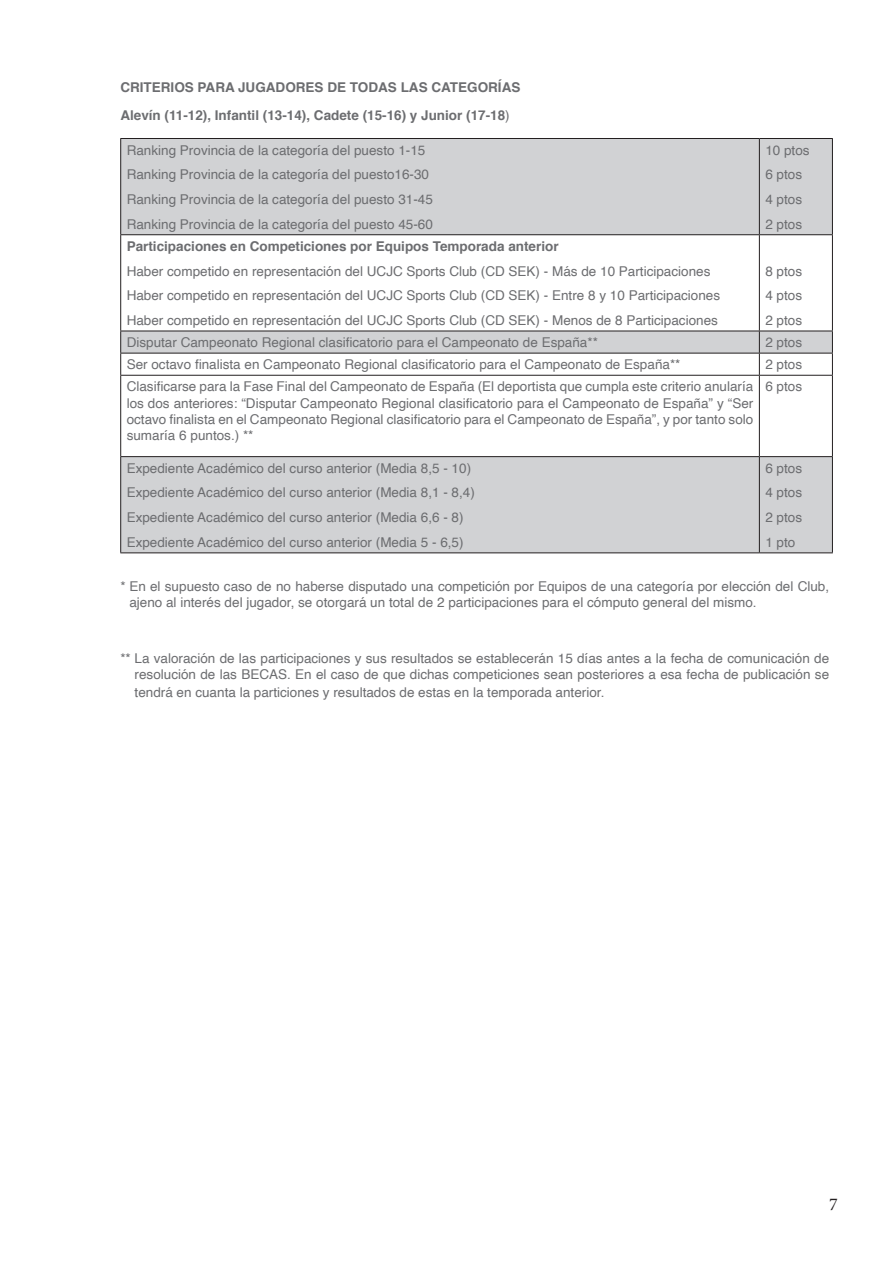
<style>
.page{position:relative;width:893px;height:1263px;background:#fff}
.page>*{position:absolute;margin:0;border:0;box-sizing:border-box;transform-origin:0 0}
.t1{font:18px "Minion Pro";color:#231f20}
.t2{font:13.5px/24.8px "Helvetica";color:#6c6d70}
.t3{font:700 13.5px/28.2px "Helvetica";color:#6c6d70}
.s1{font-weight:400}
</style>
<div class="page">
<svg style="left:121px;top:139px;width:711px;height:413px;fill:#d1d2d4"></svg>
<hr style="left:120px;top:138px;width:639px;height:1px;background:#231f20">
<hr style="left:120px;top:139px;width:1px;height:95px;background:#231f20">
<hr style="left:759px;top:138px;width:74px;height:1px;background:#231f20">
<hr style="left:759px;top:139px;width:1px;height:95px;background:#231f20">
<hr style="left:832px;top:139px;width:1px;height:95px;background:#231f20">
<hr style="left:120px;top:234px;width:639px;height:1px;background:#231f20">
<hr style="left:120px;top:235px;width:1px;height:96px;background:#231f20">
<hr style="left:759px;top:234px;width:74px;height:1px;background:#231f20">
<hr style="left:759px;top:235px;width:1px;height:96px;background:#231f20">
<hr style="left:832px;top:235px;width:1px;height:96px;background:#231f20">
<hr style="left:120px;top:331px;width:639px;height:1px;background:#231f20">
<hr style="left:759px;top:331px;width:74px;height:1px;background:#231f20">
<hr style="left:120px;top:353px;width:639px;height:1px;background:#231f20">
<svg style="left:120px;top:331px;width:1px;height:44px"></svg>
<hr style="left:759px;top:353px;width:74px;height:1px;background:#231f20">
<svg style="left:759px;top:331px;width:1px;height:44px"></svg>
<svg style="left:832px;top:331px;width:1px;height:44px"></svg>
<hr style="left:120px;top:375px;width:639px;height:1px;background:#231f20">
<hr style="left:120px;top:376px;width:1px;height:80px;background:#231f20">
<hr style="left:759px;top:375px;width:74px;height:1px;background:#231f20">
<hr style="left:759px;top:376px;width:1px;height:80px;background:#231f20">
<hr style="left:832px;top:376px;width:1px;height:80px;background:#231f20">
<hr style="left:120px;top:456px;width:639px;height:1px;background:#231f20">
<hr style="left:120px;top:457px;width:1px;height:95px;background:#231f20">
<hr style="left:759px;top:456px;width:74px;height:1px;background:#231f20">
<hr style="left:759px;top:457px;width:1px;height:95px;background:#231f20">
<hr style="left:832px;top:457px;width:1px;height:95px;background:#231f20">
<hr style="left:120px;top:552px;width:639px;height:1px;background:#231f20">
<hr style="left:759px;top:552px;width:74px;height:1px;background:#231f20">
<p class="t3" style="left:120px;top:73px;width:402px">CRITERIOS PARA JUGADORES DE TODAS LAS CATEGORÍAS<br>Alevín (11-12), Infantil (13-14), Cadete (15-16) y Junior (17-18<span class="s1">)</span></p>
<p class="t2" style="left:127px;top:138px;width:308px">Ranking Provincia de la categoría del puesto 1-15<br>Ranking Provincia de la categoría del puesto16-30<br>Ranking Provincia de la categoría del puesto 31-45<br>Ranking Provincia de la categoría del puesto 45-60</p>
<p class="t2" style="left:765px;top:138px;width:46px">10 ptos<br>6 ptos<br>4 ptos<br>2 ptos</p>
<p class="t3" style="left:127px;top:232px;width:433px">Participaciones en Competiciones por Equipos Temporada anterior</p>
<p class="t2" style="left:127px;top:259px;width:595px">Haber competido en representación del UCJC Sports Club (CD SEK) - Más de 10 Participaciones<br>Haber competido en representación del UCJC Sports Club (CD SEK) - Entre 8 y 10 Participaciones<br>Haber competido en representación del UCJC Sports Club (CD SEK) - Menos de 8 Participaciones</p>
<p class="t2" style="left:765px;top:259px;width:38px;text-align:justify">8 ptos 4 ptos 2 ptos</p>
<p class="t2" style="left:127px;top:330px;width:473px">Disputar Campeonato Regional clasificatorio para el Campeonato de España**</p>
<p class="t2" style="left:765px;top:330px;width:38px">2 ptos</p>
<p class="t2" style="left:127px;top:353px;width:555px">Ser octavo finalista en Campeonato Regional clasificatorio para el Campeonato de España**</p>
<p class="t2" style="left:765px;top:353px;width:38px">2 ptos</p>
<p class="t2" style="left:127px;top:379px;width:628px;line-height:16.2px;text-align:justify">Clasificarse para la Fase Final del Campeonato de España (El deportista que cumpla este criterio anularía los dos anteriores: “Disputar Campeonato Regional clasificatorio para el Campeonato de España” y “Ser octavo finalista en el Campeonato Regional clasificatorio para el Campeonato de España”, y por tanto solo sumaría 6 puntos.) **</p>
<p class="t2" style="left:765px;top:375px;width:38px">6 ptos</p>
<p class="t2" style="left:127px;top:456px;width:350px">Expediente Académico del curso anterior (Media 8,5 - 10)<br>Expediente Académico del curso anterior (Media 8,1 - 8,4)<br>Expediente Académico del curso anterior (Media 6,6 - 8)<br>Expediente Académico del curso anterior (Media 5 - 6,5)</p>
<p class="t2" style="left:765px;top:456px;width:38px;text-align:justify">6 ptos 4 ptos 2 ptos 1 pto</p>
<p class="t2" style="left:129px;top:578px;width:701px;line-height:16.2px;text-indent:-9px">* En el supuesto caso de no haberse disputado una competición por Equipos de una categoría por elección del Club, ajeno al interés del jugador, se otorgará un total de 2 participaciones para el cómputo general del mismo.</p>
<p class="t2" style="left:120px;top:651px;width:710px;line-height:16.2px;text-align:right">** La valoración de las participaciones y sus resultados se establecerán 15 días antes a la fecha de comunicación de resolución de las BECAS. En el caso de que dichas competiciones sean posteriores a esa fecha de publicación se</p>
<p class="t2" style="left:135px;top:681px;width:471px">tendrá en cuanta la particiones y resultados de estas en la temporada anterior.</p>
<h1 class="t1" style="left:829px;top:1192px;width:10px">7</h1>
</div>
